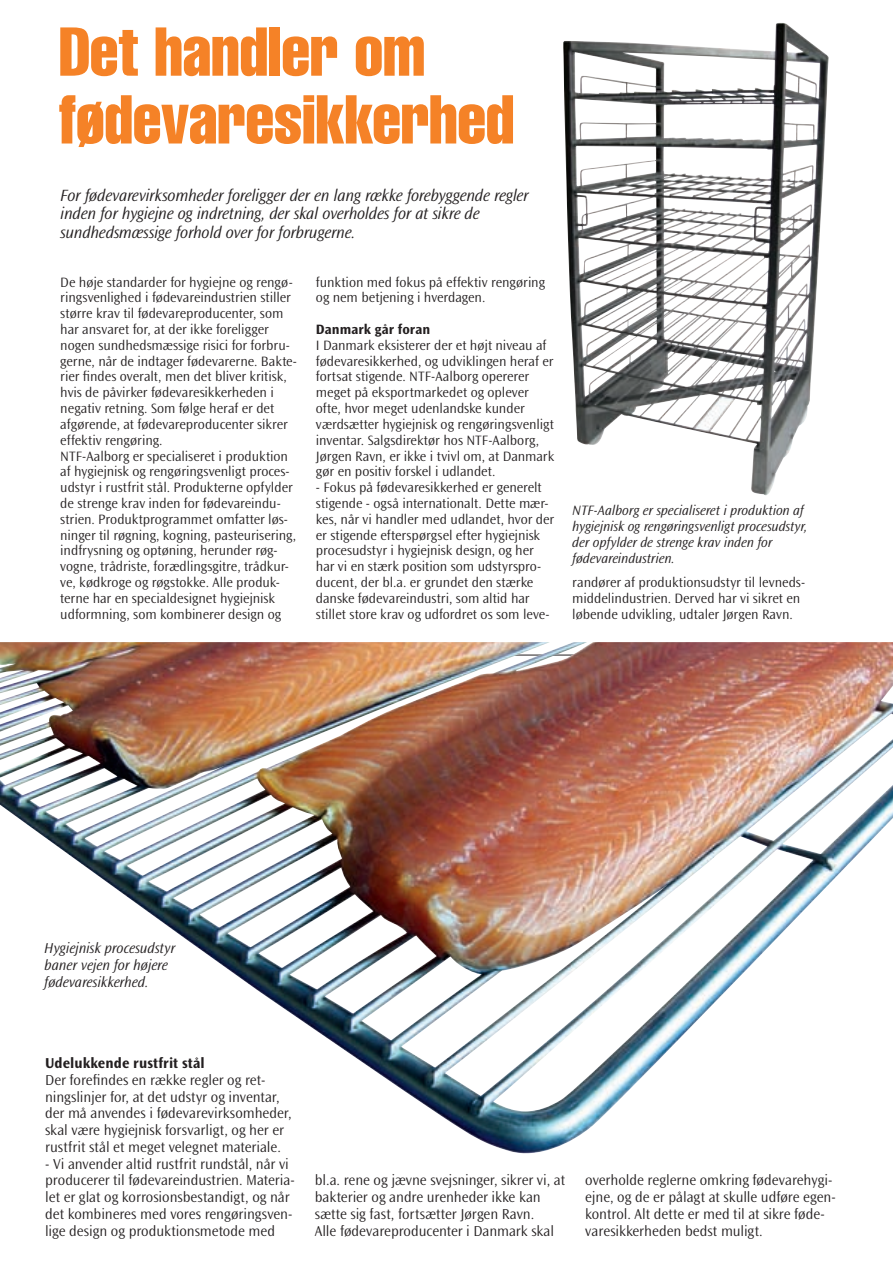
<style>
.page{position:relative;width:893px;height:1263px;background:#fff}
.page>*{position:absolute;margin:0;border:0;box-sizing:border-box;transform-origin:0 0}
.t1{font:extra-condensed 67.8px/67.8px "Helvetica";letter-spacing:-.005em;color:#f58227}
.t2{font:italic 300 16.95px/18.3px "Ocean Sans Std";letter-spacing:-.015em;color:#231f20}
.t3{font:300 15px/16.8px "Ocean Sans Std";letter-spacing:-.005em;color:#231f20}
.t4{font:italic 300 15px/16.8px "Ocean Sans Std";letter-spacing:-.01em;color:#231f20}
.t5{font:700 15px "Ocean Sans Std";letter-spacing:.005em;color:#231f20}
.t6{font:300 14.1px/15.8px "Ocean Sans Std";letter-spacing:-.005em;color:#231f20}
.t7{font:italic 300 14.1px/15.8px "Ocean Sans Std";letter-spacing:-.01em;color:#231f20}
.t8{font:700 14.1px "Ocean Sans Std";color:#231f20}
</style>
<div class="page">
<img style="left:563px;top:23px;width:265px;height:472px">
<img style="left:0;top:642px;width:893px;height:512px">
<h1 class="t1" style="left:59px;top:18px;width:457px">Det handler om fødevaresikkerhed</h1>
<p class="t2" style="left:60px;top:187px;width:470px">For fødevarevirksomheder foreligger der en lang række forebyggende regler inden for hygiejne og indretning, der skal overholdes for at sikre de sundhedsmæssige forhold over for forbrugerne.</p>
<p class="t6" style="left:60px;top:275px;width:238px">De høje standarder for hygiejne og rengø&shy;ringsvenlighed i fødevareindustrien stiller større krav til fødevareproducenter, som har ansvaret for, at der ikke foreligger nogen sundhedsmæssige risici for forbru&shy;gerne, når de indtager fødevarerne. Bakte&shy;rier findes overalt, men det bliver kritisk, hvis de påvirker fødevaresikkerheden i negativ retning. Som følge heraf er det afgørende, at fødevareproducenter sikrer effektiv rengøring.<br>NTF-Aalborg er specialiseret i produktion af hygiejnisk og rengøringsvenligt proces&shy;udstyr i rustfrit stål. Produkterne opfylder de strenge krav inden for fødevareindu&shy;strien. Produktprogrammet omfatter løs&shy;ninger til røgning, kogning, pasteurisering, indfrysning og optøning, herunder røg&shy;vogne, trådriste, forædlingsgitre, trådkur&shy;ve, kødkroge og røgstokke. Alle produk&shy;terne har en specialdesignet hygiejnisk udformning, som kombinerer design og</p>
<p class="t6" style="left:316px;top:275px;width:231px">funktion med fokus på effektiv rengøring og nem betjening i hverdagen.</p>
<p class="t8" style="left:316px;top:323px;width:116px">Danmark går foran</p>
<p class="t6" style="left:316px;top:338px;width:240px">I Danmark eksisterer der et højt niveau af fødevaresikkerhed, og udviklingen heraf er fortsat stigende. NTF-Aalborg opererer meget på eksportmarkedet og oplever ofte, hvor meget udenlandske kunder værdsætter hygiejnisk og rengøringsvenligt inventar. Salgsdirektør hos NTF-Aalborg, Jørgen Ravn, er ikke i tvivl om, at Danmark gør en positiv forskel i udlandet.</p>
<p class="t6" style="left:316px;top:480px;width:240px">- Fokus på fødevaresikkerhed er generelt stigende - også internationalt. Dette mær&shy;kes, når vi handler med udlandet, hvor der er stigende efterspørgsel efter hygiejnisk procesudstyr i hygiejnisk design, og her har vi en stærk position som udstyrspro&shy;ducent, der bl.a. er grundet den stærke danske fødevareindustri, som altid har stillet store krav og udfordret os som leve-</p>
<p class="t7" style="left:572px;top:503px;width:237px">NTF-Aalborg er specialiseret i produktion af hygiejnisk og rengøringsvenligt procesudstyr, der opfylder de strenge krav inden for fødevareindustrien.</p>
<p class="t6" style="left:572px;top:575px;width:234px">randører af produktionsudstyr til levneds&shy;middelindustrien. Derved har vi sikret en løbende udvikling, udtaler Jørgen Ravn.</p>
<p class="t4" style="left:44px;top:941px;width:132px">Hygiejnisk procesudstyr baner vejen for højere fødevaresikkerhed.</p>
<p class="t5" style="left:45px;top:1057px;width:161px">Udelukkende rustfrit stål</p>
<p class="t3" style="left:45px;top:1072px;width:248px">Der forefindes en række regler og ret&shy;ningslinjer for, at det udstyr og inventar, der må anvendes i fødevarevirksomheder, skal være hygiejnisk forsvarligt, og her er rustfrit stål et meget velegnet materiale.</p>
<p class="t3" style="left:45px;top:1156px;width:251px">- Vi anvender altid rustfrit rundstål, når vi producerer til fødevareindustrien. Materia&shy;let er glat og korrosionsbestandigt, og når det kombineres med vores rengøringsven&shy;lige design og produktionsmetode med</p>
<p class="t3" style="left:315px;top:1173px;width:252px">bl.a. rene og jævne svejsninger, sikrer vi, at bakterier og andre urenheder ikke kan sætte sig fast, fortsætter Jørgen Ravn.<br>Alle fødevareproducenter i Danmark skal</p>
<p class="t3" style="left:585px;top:1173px;width:252px">overholde reglerne omkring fødevarehygi&shy;ejne, og de er pålagt at skulle udføre egen&shy;kontrol. Alt dette er med til at sikre føde&shy;varesikkerheden bedst muligt.</p>
</div>
